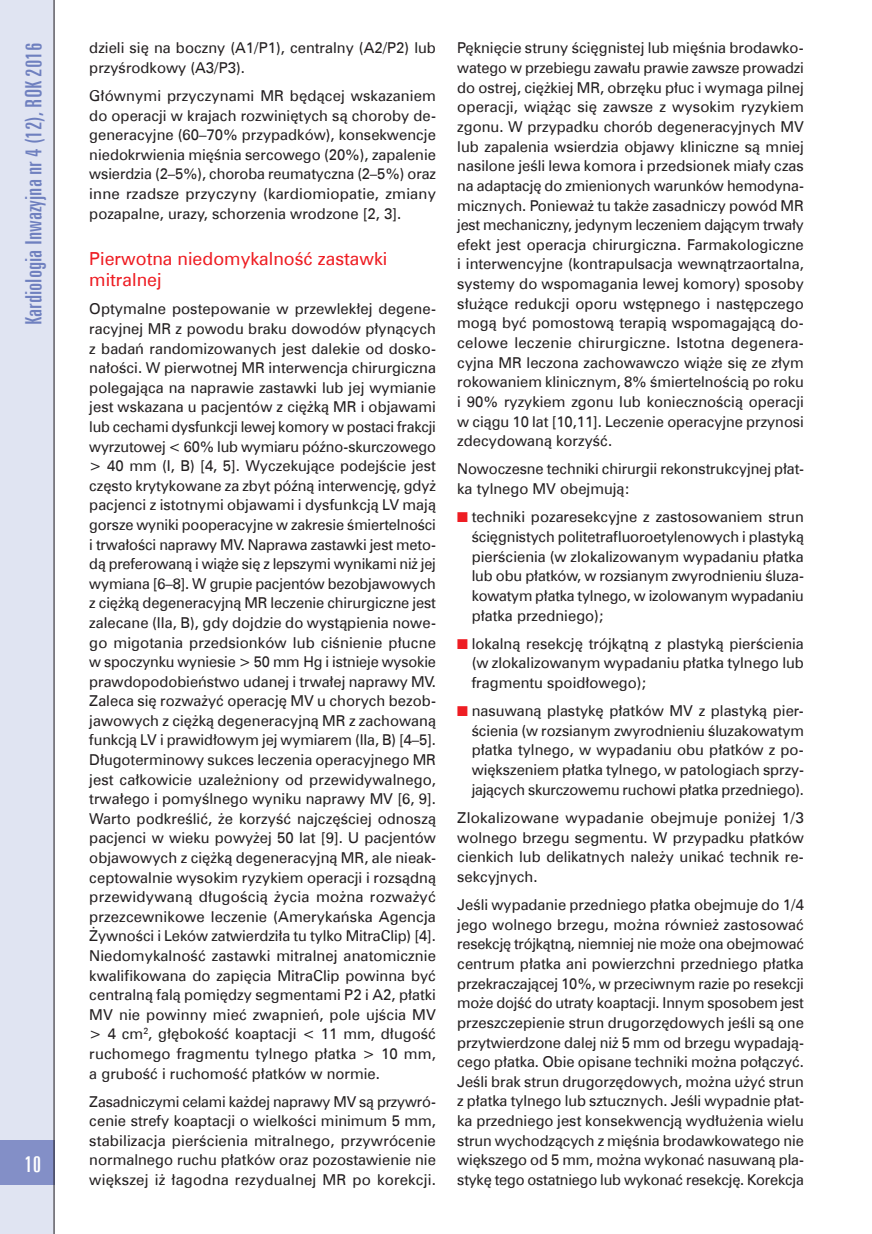
<style>
.page{position:relative;width:872px;height:1234px;background:#fff}
.page>*{position:absolute;margin:0;border:0;box-sizing:border-box;transform-origin:0 0}
.t1{font:22.5px "Zurich X Cn EU";color:#6f80bf;scale:1.07 1}
.t2{font:22.5px "Zurich X Cn EU";color:#fff;scale:1.07 1}
.t3{font:18px/21.1px "Zurich EU";color:#ee1d23}
.t4{font:15px/19.6px "Zurich EU";color:#231f20;text-align:justify}
.s1{color:#ee1d23}
</style>
<div class="page">
<div style="left:0;top:0;width:54px;height:1233px;background:#e0e4f2"></div>
<div style="left:0;top:1140px;width:54px;height:44px;background:#838fc7"></div>
<hr style="left:54px;top:0;width:1px;height:1233px;background:#231f20">
<h1 class="t1" style="left:20px;top:325px;width:265px;rotate:-90deg">Kardiologia Inwazyjna nr 4 (12), ROK 2016</h1>
<p class="t4" style="left:89px;top:38px;width:348px">dzieli się na boczny (A1/P1), centralny (A2/P2) lub przyśrodkowy (A3/P3).</p>
<p class="t4" style="left:89px;top:86px;width:348px">Głównymi przyczynami MR będącej wskazaniem do operacji w krajach rozwiniętych są choroby de&shy;generacyjne (60–70% przypadków), konsekwencje niedokrwienia mięśnia sercowego (20%), zapalenie wsierdzia (2–5%), choroba reumatyczna (2–5%) oraz inne rzadsze przyczyny (kardiomiopatie, zmiany pozapalne, urazy, schorzenia wrodzone [2, 3].</p>
<p class="t3" style="left:89px;top:248px;width:300px">Pierwotna niedomykalność zastawki mitralnej</p>
<p class="t4" style="left:89px;top:299px;width:348px">Optymalne postepowanie w przewlekłej degene&shy;racyjnej MR z powodu braku dowodów płynących z badań randomizowanych jest dalekie od dosko&shy;nałości. W pierwotnej MR interwencja chirurgiczna polegająca na naprawie zastawki lub jej wymianie jest wskazana u pacjentów z ciężką MR i objawami lub cechami dysfunkcji lewej komory w postaci frakcji wyrzutowej &lt; 60% lub wymiaru późno-skurczowego &gt; 40 mm (I, B) [4, 5]. Wyczekujące podejście jest często krytykowane za zbyt późną interwencję, gdyż pacjenci z istotnymi objawami i dysfunkcją LV mają gorsze wyniki pooperacyjne w zakresie śmiertelności i trwałości naprawy MV. Naprawa zastawki jest meto&shy;dą preferowaną i wiąże się z lepszymi wynikami niż jej wymiana [6–8]. W grupie pacjentów bezobjawowych z ciężką degeneracyjną MR leczenie chirurgiczne jest zalecane (IIa, B), gdy dojdzie do wystąpienia nowe&shy;go migotania przedsionków lub ciśnienie płucne w spoczynku wyniesie &gt; 50 mm Hg i istnieje wysokie prawdopodobieństwo udanej i trwałej naprawy MV.<br>Zaleca się rozważyć operację MV u chorych bezob&shy;jawowych z ciężką degeneracyjną MR z zachowaną funkcją LV i prawidłowym jej wymiarem (IIa, B) [4–5].<br>Długoterminowy sukces leczenia operacyjnego MR jest całkowicie uzależniony od przewidywalnego, trwałego i pomyślnego wyniku naprawy MV [6, 9].<br>Warto podkreślić, że korzyść najczęściej odnoszą pacjenci w wieku powyżej 50 lat [9]. U pacjentów objawowych z ciężką degeneracyjną MR, ale nieak&shy;ceptowalnie wysokim ryzykiem operacji i rozsądną przewidywaną długością życia można rozważyć przezcewnikowe leczenie (Amerykańska Agencja Żywności i Leków zatwierdziła tu tylko MitraClip) [4].<br>Niedomykalność zastawki mitralnej anatomicznie kwalifikowana do zapięcia MitraClip powinna być centralną falą pomiędzy segmentami P2 i A2, płatki MV nie powinny mieć zwapnień, pole ujścia MV &gt; 4 cm<sup>2</sup>, głębokość koaptacji &lt; 11 mm, długość ruchomego fragmentu tylnego płatka &gt; 10 mm, a grubość i ruchomość płatków w normie.</p>
<p class="t4" style="left:89px;top:1091px;width:348px">Zasadniczymi celami każdej naprawy MV są przywró&shy;cenie strefy koaptacji o wielkości minimum 5 mm, stabilizacja pierścienia mitralnego, przywrócenie normalnego ruchu płatków oraz pozostawienie nie większej iż łagodna rezydualnej MR po korekcji.</p>
<h1 class="t2" style="left:24px;top:1150px;width:17px">10</h1>
<p class="t4" style="left:457px;top:38px;width:348px">Pęknięcie struny ścięgnistej lub mięśnia brodawko&shy;watego w przebiegu zawału prawie zawsze prowadzi do ostrej, ciężkiej MR, obrzęku płuc i wymaga pilnej operacji, wiążąc się zawsze z wysokim ryzykiem zgonu. W przypadku chorób degeneracyjnych MV lub zapalenia wsierdzia objawy kliniczne są mniej nasilone jeśli lewa komora i przedsionek miały czas na adaptację do zmienionych warunków hemodyna&shy;micznych. Ponieważ tu także zasadniczy powód MR jest mechaniczny, jedynym leczeniem dającym trwały efekt jest operacja chirurgiczna. Farmakologiczne i interwencyjne (kontrapulsacja wewnątrzaortalna, systemy do wspomagania lewej komory) sposoby służące redukcji oporu wstępnego i następczego mogą być pomostową terapią wspomagającą do&shy;celowe leczenie chirurgiczne. Istotna degenera&shy;cyjna MR leczona zachowawczo wiąże się ze złym rokowaniem klinicznym, 8% śmiertelnością po roku i 90% ryzykiem zgonu lub koniecznością operacji w ciągu 10 lat [10,11]. Leczenie operacyjne przynosi zdecydowaną korzyść.</p>
<p class="t4" style="left:457px;top:459px;width:348px">Nowoczesne techniki chirurgii rekonstrukcyjnej płat&shy;ka tylnego MV obejmują:</p>
<p class="t4" style="left:471px;top:507px;width:334px;text-indent:-14px"><span class="s1">■</span> techniki pozaresekcyjne z zastosowaniem strun ścięgnistych politetrafluoroetylenowych i plastyką pierścienia (w zlokalizowanym wypadaniu płatka lub obu płatków, w rozsianym zwyrodnieniu śluza&shy;kowatym płatka tylnego, w izolowanym wypadaniu płatka przedniego);</p>
<p class="t4" style="left:471px;top:633px;width:334px;text-indent:-14px"><span class="s1">■</span> lokalną resekcję trójkątną z plastyką pierścienia (w zlokalizowanym wypadaniu płatka tylnego lub fragmentu spoidłowego);</p>
<p class="t4" style="left:471px;top:700px;width:334px;text-indent:-14px"><span class="s1">■</span> nasuwaną plastykę płatków MV z plastyką pier&shy;ścienia (w rozsianym zwyrodnieniu śluzakowatym płatka tylnego, w wypadaniu obu płatków z po&shy;większeniem płatka tylnego, w patologiach sprzy&shy;jających skurczowemu ruchowi płatka przedniego).</p>
<p class="t4" style="left:457px;top:807px;width:348px">Zlokalizowane wypadanie obejmuje poniżej 1/3 wolnego brzegu segmentu. W przypadku płatków cienkich lub delikatnych należy unikać technik re&shy;sekcyjnych.</p>
<p class="t4" style="left:457px;top:894px;width:348px">Jeśli wypadanie przedniego płatka obejmuje do 1/4 jego wolnego brzegu, można również zastosować resekcję trójkątną, niemniej nie może ona obejmować centrum płatka ani powierzchni przedniego płatka przekraczającej 10%, w przeciwnym razie po resekcji może dojść do utraty koaptacji. Innym sposobem jest przeszczepienie strun drugorzędowych jeśli są one przytwierdzone dalej niż 5 mm od brzegu wypadają&shy;cego płatka. Obie opisane techniki można połączyć.<br>Jeśli brak strun drugorzędowych, można użyć strun z płatka tylnego lub sztucznych. Jeśli wypadnie płat&shy;ka przedniego jest konsekwencją wydłużenia wielu strun wychodzących z mięśnia brodawkowatego nie większego od 5 mm, można wykonać nasuwaną pla&shy;stykę tego ostatniego lub wykonać resekcję. Korekcja</p>
</div>
